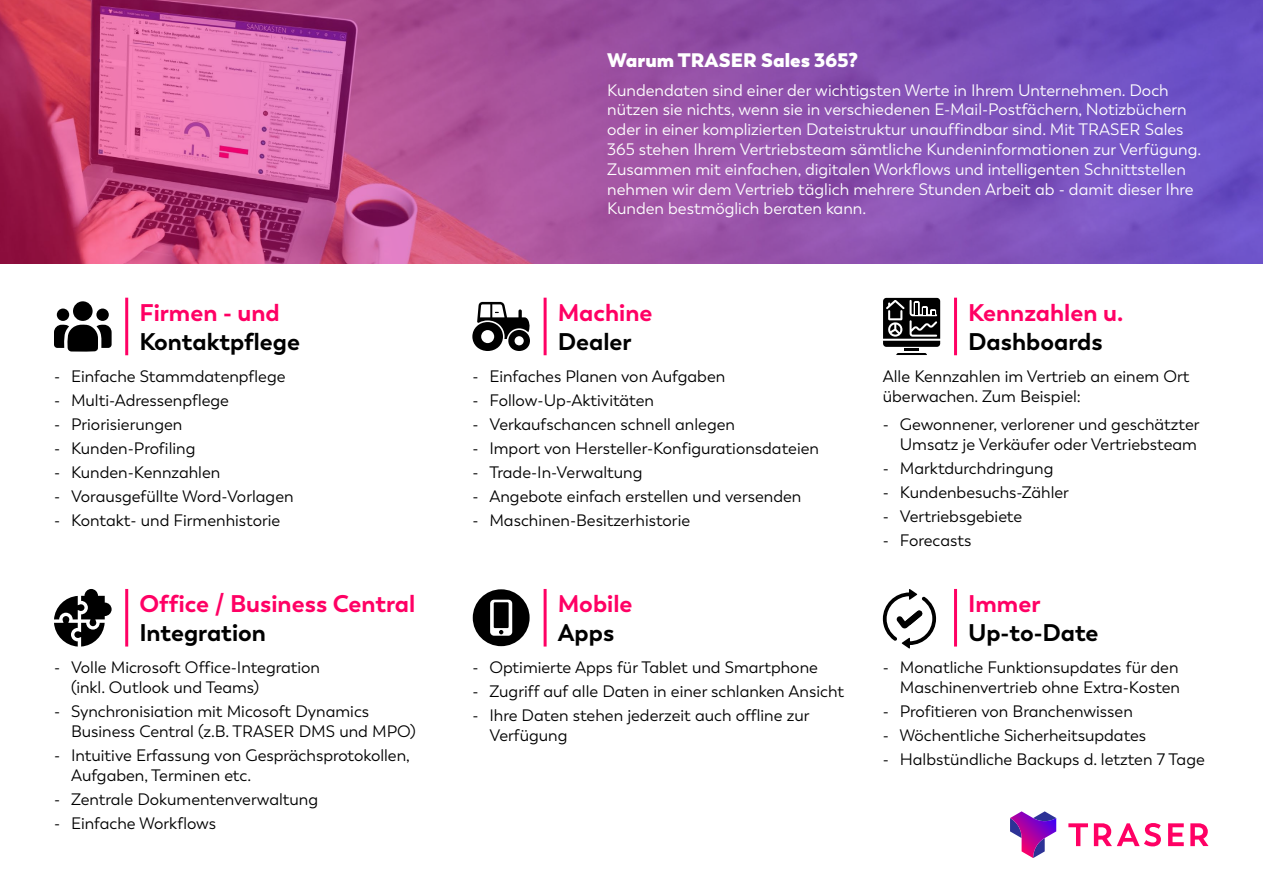
<style>
.page{position:relative;width:1263px;height:893px;background:#fff}
.page>*{position:absolute;margin:0;border:0;box-sizing:border-box;transform-origin:0 0}
.t1{font:700 24px "Trenda";color:#ff0064}
.t2{font:700 24px "Trenda";color:#000}
.t3{font:800 19.5px "Trenda";color:#fff}
.t4{font:16.5px/19.8px "Trenda";color:#000}
.t5{font:16.5px/19.8px "Trenda";color:#fff}
</style>
<div class="page">
<svg style="left:0;top:0;width:1263px;height:264px;background:#9e51a2"></svg>
<div style="left:73px;top:301px;width:20px;height:20px;background:#000;border-radius:50%"></div>
<div style="left:96px;top:309px;width:13px;height:12px;background:#000;border-radius:50%"></div>
<div style="left:57px;top:309px;width:12px;height:12px;background:#000;border-radius:50%"></div>
<svg style="left:54px;top:324px;width:58px;height:28px"></svg>
<hr style="left:125px;top:298px;width:3px;height:57px;background:#ff0064">
<svg style="left:472px;top:302px;width:58px;height:49px"></svg>
<hr style="left:544px;top:298px;width:3px;height:57px;background:#ff0064">
<svg style="left:883px;top:298px;width:57px;height:57px"></svg>
<hr style="left:954px;top:298px;width:3px;height:57px;background:#ff0064">
<svg style="left:54px;top:589px;width:58px;height:57px"></svg>
<hr style="left:125px;top:589px;width:3px;height:57px;background:#ff0064">
<svg style="left:473px;top:589px;width:57px;height:57px"></svg>
<hr style="left:544px;top:589px;width:3px;height:57px;background:#ff0064">
<svg style="left:1068px;top:823px;width:20px;height:23px"></svg>
<svg style="left:1094px;top:823px;width:67px;height:23px"></svg>
<svg style="left:1168px;top:823px;width:16px;height:23px"></svg>
<svg style="left:1190px;top:823px;width:18px;height:23px"></svg>
<svg style="left:1010px;top:811px;width:46px;height:47px"></svg>
<hr style="left:954px;top:589px;width:3px;height:57px;background:#ff0064">
<svg style="left:883px;top:589px;width:53px;height:60px"></svg>
<h1 class="t1" style="left:139px;top:297px;width:142px">Firmen - und</h1>
<h1 class="t2" style="left:139px;top:326px;width:162px">Kontaktpflege</h1>
<p class="t4" style="left:54px;top:366px;width:233px">- Einfache Stammdatenpflege</p>
<p class="t4" style="left:54px;top:390px;width:177px">- Multi-Adressenpflege</p>
<p class="t4" style="left:54px;top:414px;width:130px">- Priorisierungen</p>
<p class="t4" style="left:54px;top:439px;width:143px">- Kunden-Profiling</p>
<p class="t4" style="left:54px;top:463px;width:168px">- Kunden-Kennzahlen</p>
<p class="t4" style="left:54px;top:487px;width:241px">- Vorausgefüllte Word-Vorlagen</p>
<p class="t4" style="left:54px;top:511px;width:228px">- Kontakt- und Firmenhistorie</p>
<h1 class="t1" style="left:139px;top:589px;width:277px">Office / Business Central</h1>
<h1 class="t2" style="left:139px;top:617px;width:128px">Integration</h1>
<p class="t4" style="left:71px;top:658px;width:251px;text-indent:-17px">- Volle Microsoft Office-Integration (inkl. Outlook und Teams)</p>
<p class="t4" style="left:71px;top:701px;width:346px;text-indent:-17px">- Synchronisiation mit Micosoft Dynamics<br>Business Central (z.B. TRASER DMS und MPO)</p>
<p class="t4" style="left:71px;top:745px;width:340px;text-indent:-17px">- Intuitive Erfassung von Gesprächsprotokollen,<br>Aufgaben, Terminen etc.</p>
<p class="t4" style="left:54px;top:789px;width:266px">- Zentrale Dokumentenverwaltung</p>
<p class="t4" style="left:54px;top:813px;width:164px">- Einfache Workflows</p>
<p class="t3" style="left:607px;top:48px;width:252px">Warum TRASER Sales 365?</p>
<p class="t5" style="left:607px;top:80px;width:596px">Kundendaten sind einer der wichtigsten Werte in Ihrem Unternehmen. Doch nützen sie nichts, wenn sie in verschiedenen E-Mail-Postfächern, Notizbüchern oder in einer komplizierten Dateistruktur unauffindbar sind. Mit TRASER Sales 365 stehen Ihrem Vertriebsteam sämtliche Kundeninformationen zur Verfügung.<br>Zusammen mit einfachen, digitalen Workflows und intelligenten Schnittstellen nehmen wir dem Vertrieb täglich mehrere Stunden Arbeit ab - damit dieser Ihre Kunden bestmöglich beraten kann.</p>
<h1 class="t1" style="left:558px;top:297px;width:96px">Machine</h1>
<h1 class="t2" style="left:558px;top:326px;width:75px">Dealer</h1>
<p class="t4" style="left:472px;top:366px;width:254px">- Einfaches Planen von Aufgaben</p>
<p class="t4" style="left:472px;top:390px;width:183px">- Follow-Up-Aktivitäten</p>
<p class="t4" style="left:472px;top:414px;width:264px">- Verkaufschancen schnell anlegen</p>
<p class="t4" style="left:472px;top:439px;width:348px">- Import von Hersteller-Konfigurationsdateien</p>
<p class="t4" style="left:472px;top:463px;width:172px">- Trade-In-Verwaltung</p>
<p class="t4" style="left:472px;top:487px;width:330px">- Angebote einfach erstellen und versenden</p>
<p class="t4" style="left:472px;top:511px;width:219px">- Maschinen-Besitzerhistorie</p>
<h1 class="t1" style="left:558px;top:589px;width:76px">Mobile</h1>
<h1 class="t2" style="left:558px;top:617px;width:58px">Apps</h1>
<p class="t4" style="left:472px;top:658px;width:347px">- Optimierte Apps für Tablet und Smartphone</p>
<p class="t4" style="left:472px;top:682px;width:373px">- Zugriff auf alle Daten in einer schlanken Ansicht</p>
<p class="t4" style="left:489px;top:706px;width:322px;text-indent:-17px">- Ihre Daten stehen jederzeit auch offline zur<br>Verfügung</p>
<h1 class="t1" style="left:968px;top:297px;width:157px">Kennzahlen u.</h1>
<h1 class="t2" style="left:968px;top:326px;width:136px">Dashboards</h1>
<p class="t4" style="left:883px;top:366px;width:308px">Alle Kennzahlen im Vertrieb an einem Ort überwachen. Zum Beispiel:</p>
<p class="t4" style="left:883px;top:415px;width:318px;text-align:right">- Gewonnener, verlorener und geschätzter<br>Umsatz je Verkäufer oder Vertriebsteam</p>
<p class="t4" style="left:883px;top:458px;width:172px">- Marktdurchdringung</p>
<p class="t4" style="left:883px;top:483px;width:188px">- Kundenbesuchs-Zähler</p>
<p class="t4" style="left:883px;top:507px;width:141px">- Vertriebsgebiete</p>
<p class="t4" style="left:883px;top:531px;width:90px">- Forecasts</p>
<h1 class="t1" style="left:968px;top:589px;width:74px">Immer</h1>
<h1 class="t2" style="left:968px;top:617px;width:132px">Up-to-Date</h1>
<p class="t4" style="left:883px;top:658px;width:299px;text-align:right">- Monatliche Funktionsupdates für den<br>Maschinenvertrieb ohne Extra-Kosten</p>
<p class="t4" style="left:883px;top:701px;width:252px">- Profitieren von Branchenwissen</p>
<p class="t4" style="left:883px;top:726px;width:265px">- Wöchentliche Sicherheitsupdates</p>
<p class="t4" style="left:883px;top:750px;width:324px">- Halbstündliche Backups d. letzten 7 Tage</p>
</div>
